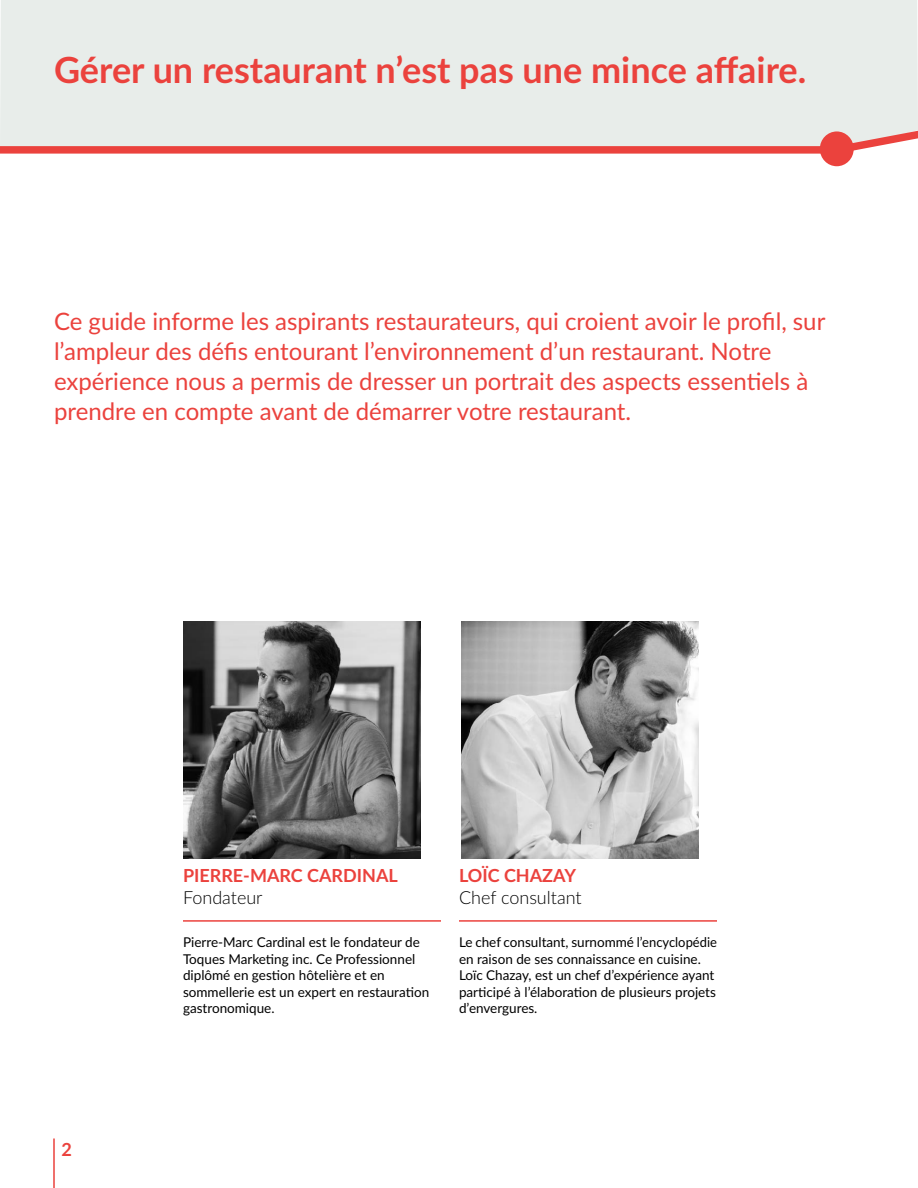
<style>
.page{position:relative;width:918px;height:1188px;background:#fff}
.page>*{position:absolute;margin:0;border:0;box-sizing:border-box;transform-origin:0 0}
.t1{font:700 36px "Lato";color:#eb423d}
.t2{font:24px/30px "Lato";color:#eb423d}
.t3{font:700 18px "Lato";color:#eb423d}
.t4{font:300 18px "Lato";color:#000}
.t5{font:13.5px/16.5px "Lato";color:#000}
</style>
<div class="page">
<hr style="left:53px;top:1138px;width:2px;height:50px;background:#eb423d">
<div style="left:0;top:0;width:917px;height:146px;background:#e8edea"></div>
<div style="left:0;top:146px;width:838px;height:8px;background:#eb423d"></div>
<svg style="left:827px;top:24px;width:91px;height:130px;background:#e9e6e3"></svg>
<div style="left:820px;top:131px;width:34px;height:35px;background:#eb423d;border-radius:50%"></div>
<hr style="left:183px;top:920px;width:258px;height:2px;background:#eb423d">
<hr style="left:459px;top:920px;width:258px;height:2px;background:#eb423d">
<img style="left:462px;top:622px;width:237px;height:237px">
<img style="left:183px;top:622px;width:237px;height:237px">
<h1 class="t1" style="left:54px;top:43px;width:754px">Gérer un restaurant n’est pas une mince affaire.</h1>
<p class="t2" style="left:54px;top:305px;width:773px">Ce guide informe les aspirants restaurateurs, qui croient avoir le profil, sur l’ampleur des défis entourant l’environnement d’un restaurant. Notre expérience nous a permis de dresser un portrait des aspects essentiels à prendre en compte avant de démarrer votre restaurant.</p>
<h3 class="t3" style="left:62px;top:1136px;width:12px">2</h3>
<h3 class="t3" style="left:183px;top:862px;width:216px">PIERRE-MARC CARDINAL</h3>
<h3 class="t4" style="left:183px;top:885px;width:81px">Fondateur</h3>
<p class="t5" style="left:183px;top:934px;width:248px">Pierre-Marc Cardinal est le fondateur de Toques Marketing inc. Ce Professionnel diplômé en gestion hôtelière et en sommellerie est un expert en restauration gastronomique.</p>
<h3 class="t3" style="left:459px;top:862px;width:119px">LOÏC CHAZAY</h3>
<h3 class="t4" style="left:459px;top:885px;width:124px">Chef consultant</h3>
<p class="t5" style="left:459px;top:934px;width:259px">Le chef consultant, surnommé l’encyclopédie en raison de ses connaissance en cuisine.<br>Loïc Chazay, est un chef d’expérience ayant participé à l’élaboration de plusieurs projets d’envergures.</p>
</div>
